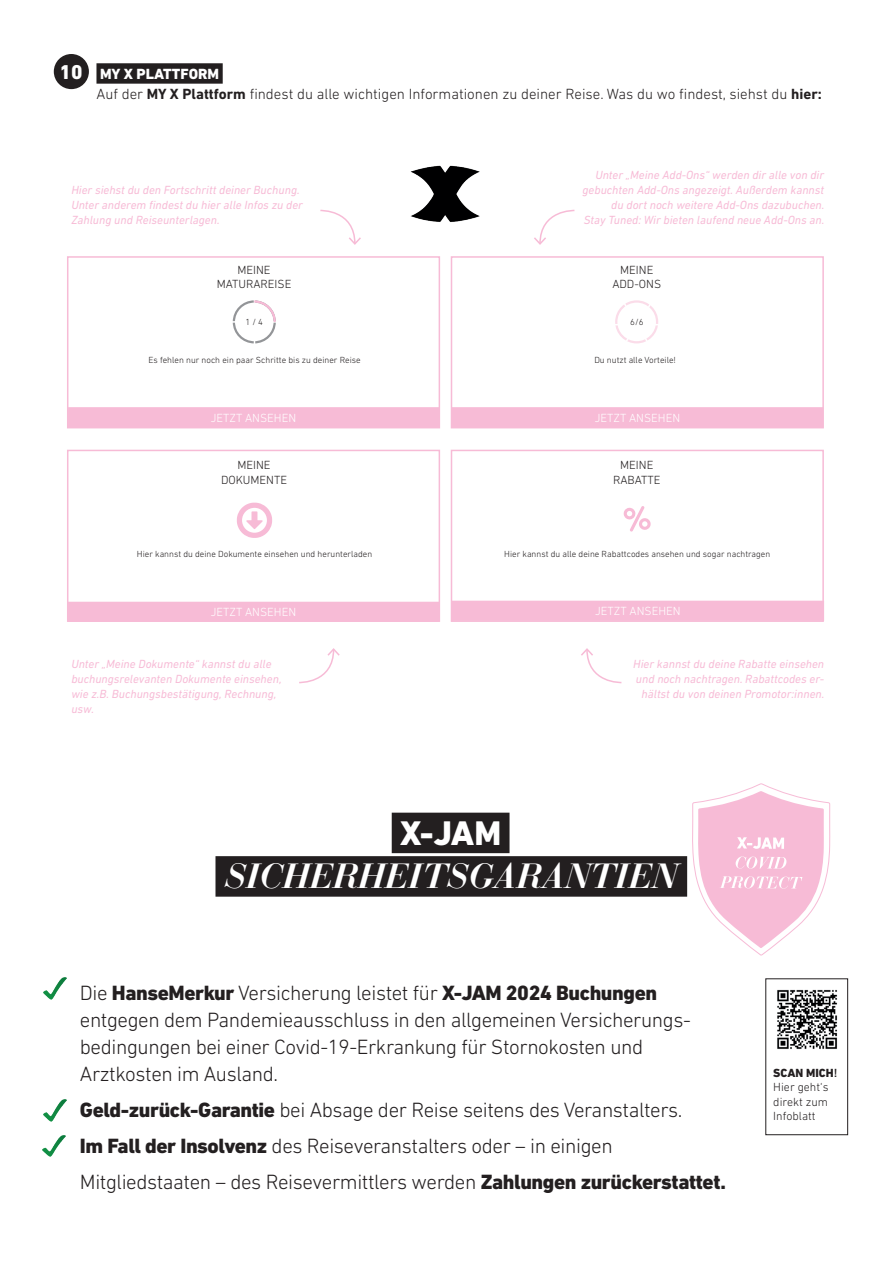
<style>
.page{position:relative;width:893px;height:1263px;background:#fff}
.page>*{position:absolute;margin:0;border:0;box-sizing:border-box;transform-origin:0 0}
.t1{font:italic 700 34.8px "Bauer Bodoni";color:#fff}
.t2{font:800 34.8px "DIN Next LT Pro";color:#fff}
.t3{font:300 21px/27px "DIN Next LT Pro";letter-spacing:-.02em;color:#231f20}
.t4{font:800 20.4px "DIN Next LT Pro";color:#fff}
.t5{font:300 15px/19.5px "DIN Next LT Pro";color:#231f20}
.t6{font:italic 12px/15px "DIN Next LT Pro";color:#f7bbd6}
.t7{font:300 12px/14.4px "DIN Next LT Pro";color:#231f20;text-align:center}
.t8{font:300 12px "DIN Next LT Pro";color:#fff}
.t9{font:300 9px "DIN Next LT Pro";color:#231f20}
.s1{font-weight:800;color:#fff}
.s2{font-weight:700}
.s3{font-weight:800}
.s4{font-weight:500}
</style>
<div class="page">
<img style="left:43px;top:977px;width:24px;height:23px">
<img style="left:43px;top:1099px;width:24px;height:23px">
<img style="left:42px;top:1135px;width:24px;height:22px">
<svg style="left:692px;top:783px;width:139px;height:173px"></svg>
<div style="left:392px;top:813px;width:117px;height:40px;background:#231f20"></div>
<div style="left:215px;top:856px;width:472px;height:41px;background:#231f20"></div>
<div style="left:96px;top:63px;width:127px;height:21px;background:#231f20"></div>
<div style="left:54px;top:54px;width:35px;height:35px;background:#231f20;border-radius:50%"></div>
<svg style="left:320px;top:209px;width:41px;height:36px"></svg>
<svg style="left:299px;top:648px;width:41px;height:36px"></svg>
<svg style="left:534px;top:209px;width:41px;height:36px"></svg>
<svg style="left:581px;top:648px;width:41px;height:36px"></svg>
<div style="left:765px;top:978px;width:83px;height:157px;border:1px solid #231f20"></div>
<img style="left:777px;top:989px;width:61px;height:60px">
<div style="left:67px;top:256px;width:373px;height:172px;border:2px solid #f7bbd6"></div>
<div style="left:67px;top:450px;width:373px;height:172px;border:2px solid #f7bbd6"></div>
<div style="left:451px;top:256px;width:373px;height:172px;border:2px solid #f7bbd6"></div>
<div style="left:451px;top:450px;width:373px;height:172px;border:2px solid #f7bbd6"></div>
<div style="left:69px;top:408px;width:369px;height:19px;background:#f7bbd6"></div>
<div style="left:68px;top:407px;width:371px;height:20px;border:2px solid #f7bbd6"></div>
<div style="left:69px;top:602px;width:369px;height:19px;background:#f7bbd6"></div>
<div style="left:68px;top:602px;width:371px;height:20px;border:2px solid #f7bbd6"></div>
<div style="left:453px;top:408px;width:369px;height:19px;background:#f7bbd6"></div>
<div style="left:452px;top:407px;width:371px;height:20px;border:2px solid #f7bbd6"></div>
<div style="left:453px;top:601px;width:370px;height:19px;background:#f7bbd6"></div>
<div style="left:452px;top:601px;width:372px;height:20px;border:2px solid #f7bbd6"></div>
<img style="left:410px;top:165px;width:70px;height:57px">
<svg style="left:237px;top:503px;width:35px;height:35px"></svg>
<svg style="left:624px;top:506px;width:27px;height:26px"></svg>
<div style="left:233px;top:300px;width:43px;height:43px;border:2px solid #939598;border-radius:50%"></div>
<div style="left:615px;top:300px;width:43px;height:43px;border:2px solid #fbdce9;border-radius:50%"></div>
<hr style="left:225px;top:321px;width:59px;height:2px;background:#fff">
<hr style="left:254px;top:296px;width:1px;height:58px;background:#fff">
<svg style="left:619px;top:300px;width:36px;height:44px"></svg>
<hr style="left:608px;top:324px;width:58px;height:1px;background:#fff">
<svg style="left:252px;top:300px;width:24px;height:24px"></svg>
<h3 class="t4" style="left:60px;top:60px;width:24px">10</h3>
<p class="t5" style="left:96px;top:64px;width:727px"><span class="s1">MY X PLATTFORM<br></span>Auf der <span class="s2">MY X Plattform</span> findest du alle wichtigen Informationen zu deiner Reise. Was du wo findest, siehst du <span class="s2">hier:</span></p>
<p class="t6" style="left:71px;top:182px;width:233px">Hier siehst du den Fortschritt deiner Buchung.<br>Unter anderem findest du hier alle Infos zu der<br>Zahlung und Reiseunterlagen.</p>
<p class="t7" style="left:217px;top:262px;width:76px">MEINE<br>MATURAREISE</p>
<p class="t6" style="left:583px;top:167px;width:243px;text-align:right">Unter „Meine Add-Ons“ werden dir alle von dir gebuchten Add-Ons angezeigt. Außerdem kannst du dort noch weitere Add-Ons dazubuchen.<br>Stay Tuned: Wir bieten laufend neue Add-Ons an.</p>
<p class="t7" style="left:612px;top:262px;width:50px">MEINE<br>ADD-ONS</p>
<p class="t9" style="left:245px;top:316px;width:19px">1 / 4</p>
<p class="t9" style="left:630px;top:316px;width:15px">6/6</p>
<p class="t9" style="left:149px;top:355px;width:214px">Es fehlen nur noch ein paar Schritte bis zu deiner Reise</p>
<p class="t9" style="left:594px;top:355px;width:83px">Du nutzt alle Vorteile!</p>
<p class="t8" style="left:211px;top:411px;width:87px">JETZT ANSEHEN</p>
<p class="t8" style="left:595px;top:411px;width:87px">JETZT ANSEHEN</p>
<p class="t7" style="left:221px;top:458px;width:68px">MEINE<br>DOKUMENTE</p>
<p class="t7" style="left:613px;top:458px;width:49px">MEINE<br>RABATTE</p>
<p class="t9" style="left:137px;top:549px;width:237px">Hier kannst du deine Dokumente einsehen und herunterladen</p>
<p class="t9" style="left:504px;top:549px;width:268px">Hier kannst du alle deine Rabattcodes ansehen und sogar nachtragen</p>
<p class="t8" style="left:211px;top:605px;width:87px">JETZT ANSEHEN</p>
<p class="t6" style="left:71px;top:656px;width:212px">Unter „Meine Dokumente“ kannst du alle buchungsrelevanten Dokumente einsehen, wie z.B. Buchungsbestätigung, Rechnung, usw.</p>
<p class="t8" style="left:595px;top:604px;width:87px">JETZT ANSEHEN</p>
<p class="t6" style="left:633px;top:656px;width:193px;text-align:right">Hier kannst du deine Rabatte einsehen und noch nachtragen. Rabattcodes er&shy;hältst du von deinen Promotor:innen.</p>
<h1 class="t2" style="left:400px;top:812px;width:103px">X-JAM</h1>
<h1 class="t1" style="left:225px;top:855px;width:454px">SICHERHEITSGARANTIEN</h1>
<h2 class="t3" style="left:80px;top:979px;width:610px">Die <span class="s3">HanseMerkur</span> Versicherung leistet für <span class="s3">X-JAM 2024 Buchungen </span>entgegen dem Pandemieausschluss in den allgemeinen Versicherungs&shy;bedingungen bei einer Covid-19-Erkrankung für Stornokosten und Arztkosten im Ausland.</h2>
<h2 class="t3" style="left:80px;top:1092px;width:647px;line-height:36px"><span class="s3">Geld-zurück-Garantie</span> bei Absage der Reise seitens des Veranstalters.<br><span class="s3">Im Fall der Insolvenz</span> des Reiseveranstalters oder – in einigen<br>Mitgliedstaaten – des Reisevermittlers werden <span class="s3">Zahlungen zurückerstattet.</span></h2>
<p class="t7" style="left:773px;top:1065px;width:66px;text-align:left"><span class="s3">SCAN MICH</span><span class="s4">!<br></span>Hier geht‘s direkt zum<br>Infoblatt</p>
</div>
